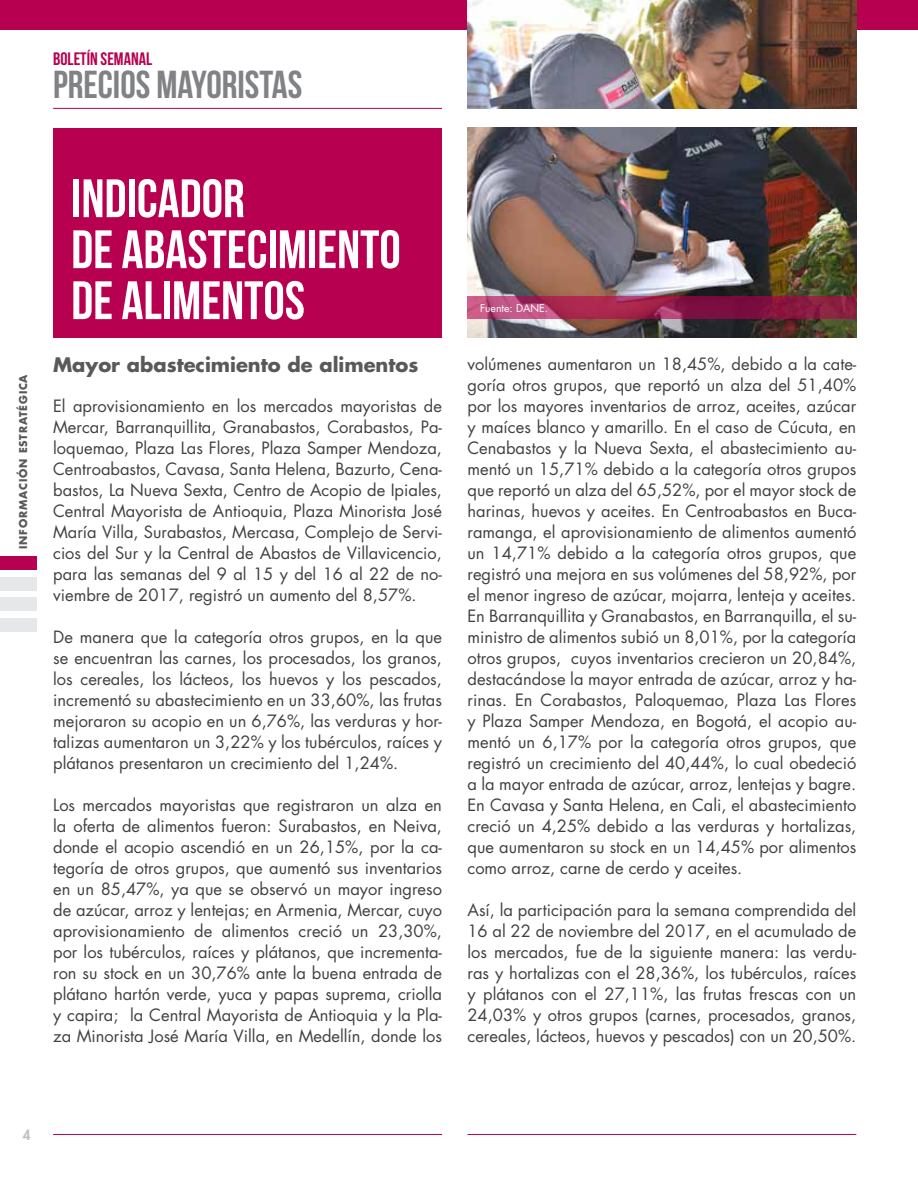
<style>
.page{position:relative;width:918px;height:1188px;background:#fff}
.page>*{position:absolute;margin:0;border:0;box-sizing:border-box;transform-origin:0 0}
.t1{font:54px/51px "Bebas Neue";color:#fff}
.t2{font:39px "Bebas Neue";color:#808285}
.t3{font:700 19.5px "Futura Std";color:#58595b}
.t4{font:18px "Bebas Neue";color:#b70050}
.t5{font:16.5px/21px "Futura Std";color:#414042;text-align:justify}
.t6{font:800 13.5px "Futura Std";color:#bcbec0}
.t7{font:700 10.5px "Futura Std";letter-spacing:.075em;color:#58595b}
.t8{font:10.5px "Futura Std";color:#fff}
</style>
<div class="page">
<hr style="left:53px;top:1134px;width:389px;height:1px;background:#b70050">
<hr style="left:468px;top:1134px;width:388px;height:1px;background:#b70050">
<hr style="left:53px;top:108px;width:389px;height:1px;background:#b70050">
<div style="left:0;top:0;width:918px;height:30px;background:#b70050"></div>
<div style="left:0;top:556px;width:37px;height:14px;background:#b70050"></div>
<div style="left:0;top:577px;width:37px;height:14px;background:#e6e7e8"></div>
<div style="left:0;top:597px;width:37px;height:14px;background:#e6e7e8"></div>
<div style="left:0;top:618px;width:37px;height:14px;background:#e6e7e8"></div>
<div style="left:53px;top:128px;width:389px;height:210px;background:#b70050"></div>
<img style="left:468px;top:128px;width:388px;height:210px">
<img style="left:468px;top:0;width:388px;height:109px">
<svg style="left:468px;top:296px;width:388px;height:23px;background:#9a2752"></svg>
<p class="t4" style="left:53px;top:49px;width:101px">BOLETÍN SEMANAL</p>
<h2 class="t2" style="left:53px;top:63px;width:251px">PRECIOS MAYORISTAS</h2>
<p class="t7" style="left:16px;top:549px;width:176px;rotate:-90deg">INFORMACIÓN ESTRATÉGICA</p>
<h1 class="t1" style="left:71px;top:172px;width:331px">INDICADOR<br>DE ABASTECIMIENTO<br>DE ALIMENTOS</h1>
<p class="t3" style="left:53px;top:352px;width:367px">Mayor abastecimiento de alimentos</p>
<p class="t5" style="left:53px;top:395px;width:390px">El aprovisionamiento en los mercados mayoristas de Mercar, Barranquillita, Granabastos, Corabastos, Pa&shy;loquemao, Plaza Las Flores, Plaza Samper Mendoza, Centroabastos, Cavasa, Santa Helena, Bazurto, Cena&shy;bastos, La Nueva Sexta, Centro de Acopio de Ipiales, Central Mayorista de Antioquia, Plaza Minorista José María Villa, Surabastos, Mercasa, Complejo de Servi&shy;cios del Sur y la Central de Abastos de Villavicencio, para las semanas del 9 al 15 y del 16 al 22 de no&shy;viembre de 2017, registró un aumento del 8,57%.</p>
<p class="t5" style="left:53px;top:626px;width:390px">De manera que la categoría otros grupos, en la que se encuentran las carnes, los procesados, los granos, los cereales, los lácteos, los huevos y los pescados, incrementó su abastecimiento en un 33,60%, las frutas mejoraron su acopio en un 6,76%, las verduras y hor&shy;talizas aumentaron un 3,22% y los tubérculos, raíces y plátanos presentaron un crecimiento del 1,24%.</p>
<p class="t5" style="left:53px;top:794px;width:390px">Los mercados mayoristas que registraron un alza en la oferta de alimentos fueron: Surabastos, en Neiva, donde el acopio ascendió en un 26,15%, por la ca&shy;tegoría de otros grupos, que aumentó sus inventarios en un 85,47%, ya que se observó un mayor ingreso de azúcar, arroz y lentejas; en Armenia, Mercar, cuyo aprovisionamiento de alimentos creció un 23,30%, por los tubérculos, raíces y plátanos, que incrementa&shy;ron su stock en un 30,76% ante la buena entrada de plátano hartón verde, yuca y papas suprema, criolla y capira; la Central Mayorista de Antioquia y la Pla&shy;za Minorista José María Villa, en Medellín, donde los</p>
<p class="t8" style="left:480px;top:301px;width:69px">Fuente: DANE.</p>
<p class="t5" style="left:467px;top:353px;width:390px">volúmenes aumentaron un 18,45%, debido a la cate&shy;goría otros grupos, que reportó un alza del 51,40% por los mayores inventarios de arroz, aceites, azúcar y maíces blanco y amarillo. En el caso de Cúcuta, en Cenabastos y la Nueva Sexta, el abastecimiento au&shy;mentó un 15,71% debido a la categoría otros grupos que reportó un alza del 65,52%, por el mayor stock de harinas, huevos y aceites. En Centroabastos en Buca&shy;ramanga, el aprovisionamiento de alimentos aumentó un 14,71% debido a la categoría otros grupos, que registró una mejora en sus volúmenes del 58,92%, por el menor ingreso de azúcar, mojarra, lenteja y aceites.<br>En Barranquillita y Granabastos, en Barranquilla, el su&shy;ministro de alimentos subió un 8,01%, por la categoría otros grupos, cuyos inventarios crecieron un 20,84%, destacándose la mayor entrada de azúcar, arroz y ha&shy;rinas. En Corabastos, Paloquemao, Plaza Las Flores y Plaza Samper Mendoza, en Bogotá, el acopio au&shy;mentó un 6,17% por la categoría otros grupos, que registró un crecimiento del 40,44%, lo cual obedeció a la mayor entrada de azúcar, arroz, lentejas y bagre.<br>En Cavasa y Santa Helena, en Cali, el abastecimiento creció un 4,25% debido a las verduras y hortalizas, que aumentaron su stock en un 14,45% por alimentos como arroz, carne de cerdo y aceites.</p>
<p class="t5" style="left:467px;top:900px;width:390px">Así, la participación para la semana comprendida del 16 al 22 de noviembre del 2017, en el acumulado de los mercados, fue de la siguiente manera: las verdu&shy;ras y hortalizas con el 28,36%, los tubérculos, raíces y plátanos con el 27,11%, las frutas frescas con un 24,03% y otros grupos (carnes, procesados, granos, cereales, lácteos, huevos y pescados) con un 20,50%.</p>
<p class="t6" style="left:23px;top:1127px;width:9px">4</p>
</div>
